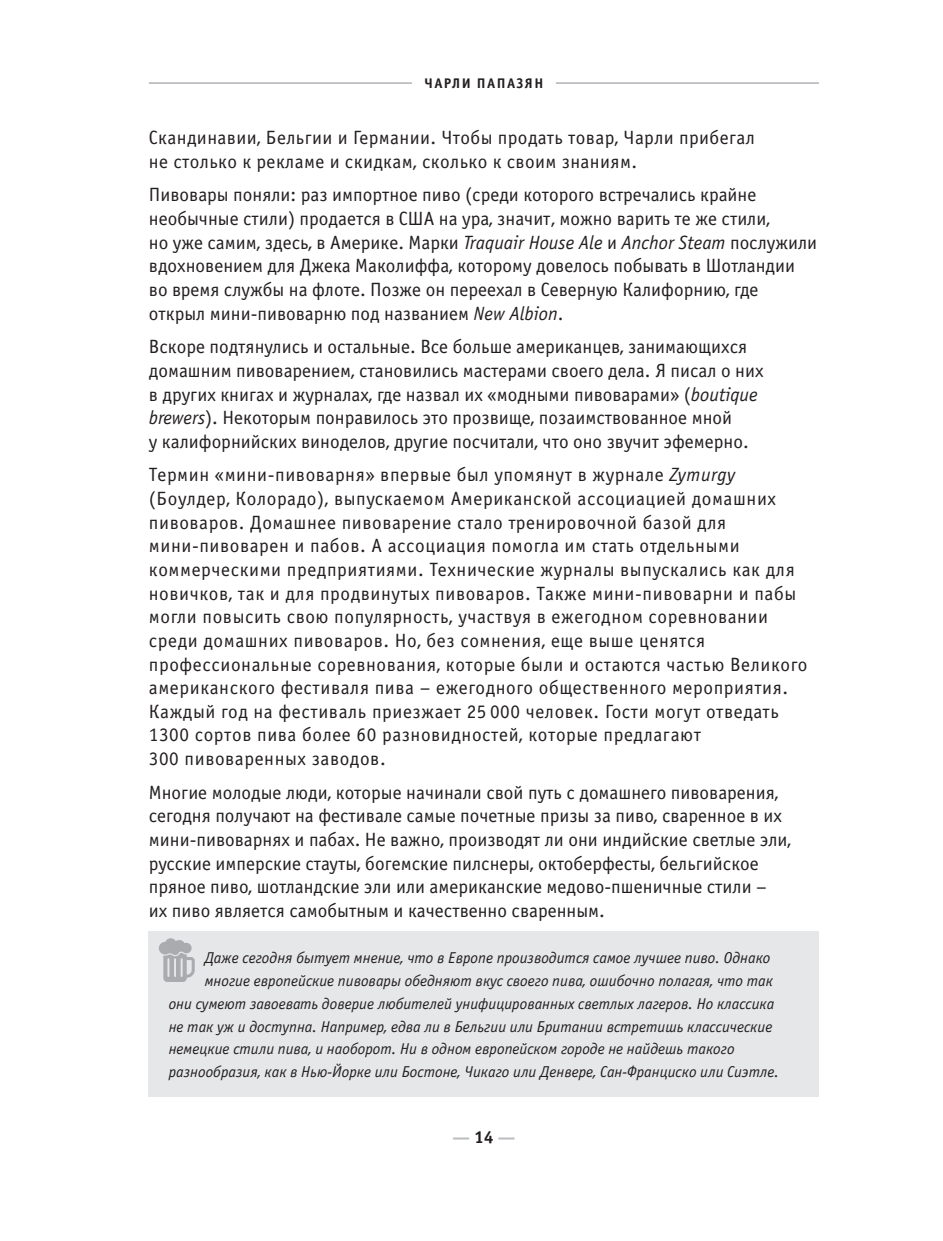
<style>
.page{position:relative;width:943px;height:1241px;background:#fff}
.page>*{position:absolute;margin:0;border:0;box-sizing:border-box;transform-origin:0 0}
.t1{font:19.25px/23.6px "Officina Sans C";color:#231f20}
.t2{font:19.25px/23.6px "Officina Sans C";letter-spacing:.03em;color:#231f20}
.t3{font:19.25px/23.6px "Officina Sans C";letter-spacing:.02em;color:#231f20}
.t4{font:700 17.5px "Officina Sans C";color:#bcbdc0}
.t5{font:italic 15.75px "Officina Sans C";color:#231f20}
.t6{font:700 14px "Officina Sans C";letter-spacing:.1em;color:#231f20}
.s1{font-style:italic}
.s2{color:#231f20}
</style>
<div class="page">
<div style="left:149px;top:931px;width:670px;height:165px;background:#e6e7e9"></div>
<svg style="left:159px;top:938px;width:36px;height:43px"></svg>
<hr style="left:149px;top:82px;width:263px;height:2px;background:#bcbdc0">
<hr style="left:556px;top:82px;width:263px;height:2px;background:#bcbdc0">
<p class="t6" style="left:424px;top:74px;width:120px">ЧАРЛИ ПАПАЗЯН</p>
<p class="t3" style="left:149px;top:126px;width:607px">Скандинавии, Бельгии и Германии. Чтобы продать товар, Чарли прибегал не столько к рекламе и скидкам, сколько к своим знаниям.</p>
<p class="t1" style="left:149px;top:183px;width:670px">Пивовары поняли: раз импортное пиво (среди которого встречались крайне необычные стили) продается в США на ура, значит, можно варить те же стили,<br>но уже самим, здесь, в Америке. Марки <span class="s1">Traquair House Ale</span> и <span class="s1">Anchor Steam</span> послужили вдохновением для Джека Маколиффа, которому довелось побывать в Шотландии во время службы на флоте. Позже он переехал в Северную Калифорнию, где открыл мини-пивоварню под названием <span class="s1">New Albion</span>.</p>
<p class="t1" style="left:149px;top:335px;width:616px">Вскоре подтянулись и остальные. Все больше американцев, занимающихся домашним пивоварением, становились мастерами своего дела. Я писал о них в других книгах и журналах, где назвал их «модными пивоварами» (<span class="s1">boutique brewers</span>). Некоторым понравилось это прозвище, позаимствованное мной<br>у калифорнийских виноделов, другие посчитали, что оно звучит эфемерно.</p>
<p class="t2" style="left:149px;top:463px;width:660px">Термин «мини-пивоварня» впервые был упомянут в журнале <span class="s1">Zymurgy </span>(Боулдер, Колорадо), выпускаемом Американской ассоциацией домашних пивоваров. Домашнее пивоварение стало тренировочной базой для мини-пивоварен и пабов. А ассоциация помогла им стать отдельными коммерческими предприятиями. Технические журналы выпускались как для новичков, так и для продвинутых пивоваров. Также мини-пивоварни и пабы могли повысить свою популярность, участвуя в ежегодном соревновании среди домашних пивоваров. Но, без сомнения, еще выше ценятся профессиональные соревнования, которые были и остаются частью Великого американского фестиваля пива – ежегодного общественного мероприятия.<br>Каждый год на фестиваль приезжает 25 000 человек. Гости могут отведать 1300 сортов пива более 60 разновидностей, которые предлагают<br>300 пивоваренных заводов.</p>
<p class="t1" style="left:149px;top:780px;width:643px">Многие молодые люди, которые начинали свой путь с домашнего пивоварения, сегодня получают на фестивале самые почетные призы за пиво, сваренное в их мини-пивоварнях и пабах. Не важно, производят ли они индийские светлые эли, русские имперские стауты, богемские пилснеры, октоберфесты, бельгийское пряное пиво, шотландские эли или американские медово-пшеничные стили –<br>их пиво является самобытным и качественно сваренным.</p>
<p class="t5" style="left:205px;top:949px;width:567px">Даже сегодня бытует мнение, что в Европе производится самое лучшее пиво. Однако</p>
<p class="t5" style="left:205px;top:972px;width:570px">многие европейские пивовары обедняют вкус своего пива, ошибочно полагая, что так</p>
<p class="t5" style="left:169px;top:995px;width:607px">они сумеют завоевать доверие любителей унифицированных светлых лагеров. Но классика</p>
<p class="t5" style="left:169px;top:1018px;width:605px">не так уж и доступна. Например, едва ли в Бельгии или Британии встретишь классические</p>
<p class="t5" style="left:169px;top:1040px;width:567px">немецкие стили пива, и наоборот. Ни в одном европейском городе не найдешь такого</p>
<p class="t5" style="left:169px;top:1063px;width:611px">разнообразия, как в Нью-Йорке или Бостоне, Чикаго или Денвере, Сан-Франциско или Сиэтле.</p>
<p class="t4" style="left:452px;top:1126px;width:64px">— <span class="s2">14</span> —</p>
</div>
